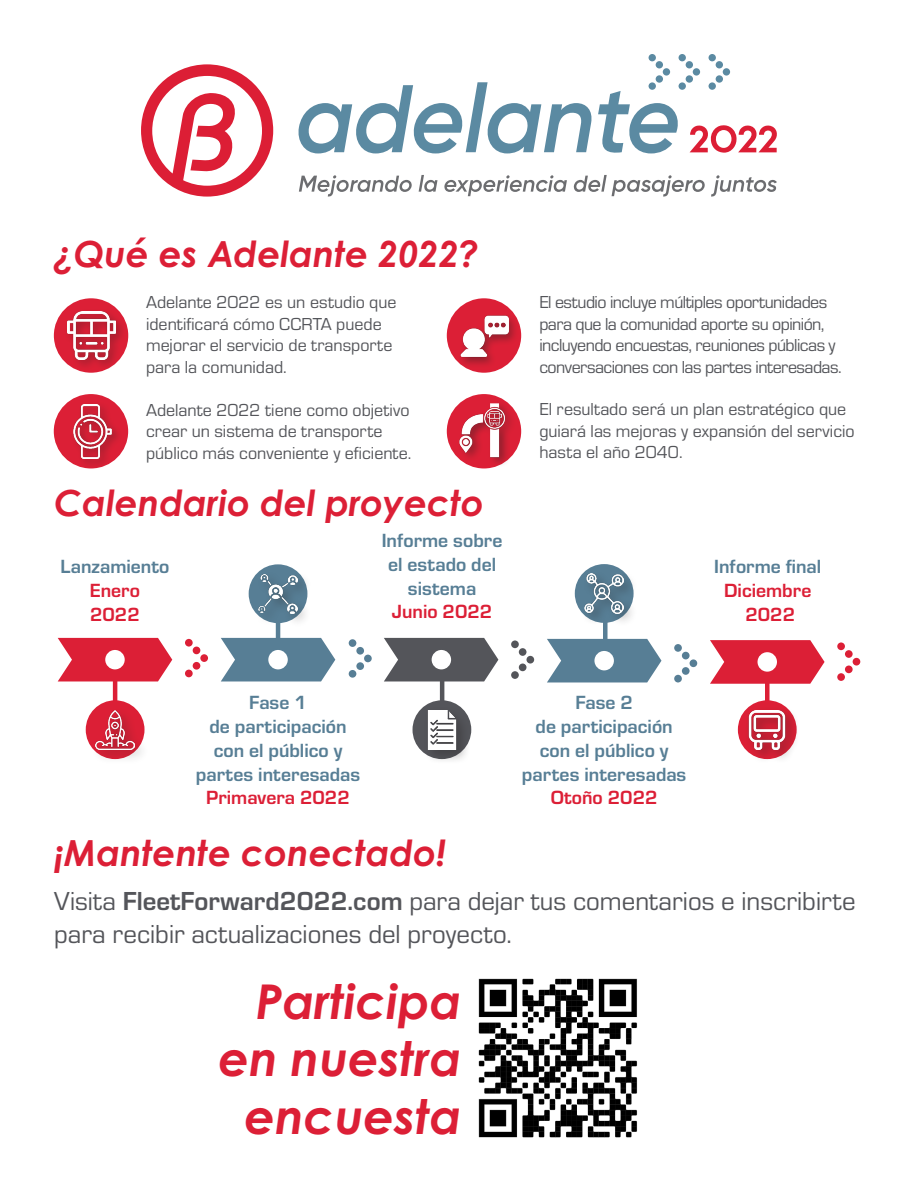
<style>
.page{position:relative;width:918px;height:1188px;background:#fff}
.page>*{position:absolute;margin:0;border:0;box-sizing:border-box;transform-origin:0 0}
.t1{font:italic 700 48px/57.6px "Century Gothic Pro";color:#dc1f36;text-align:right}
.t2{font:italic 700 36px "Century Gothic Pro";color:#dc1f36}
.t3{font:27px/32.4px "Eurostile";color:#54555a}
.t4{font:700 19.8px/23.7px "Eurostile";color:#577e95}
.t5{font:700 19.8px "Eurostile";color:#dc1f36}
.t6{font:18px/21.6px "Eurostile";color:#54555a}
.t7{font:18px/21.6px "Eurostile";letter-spacing:-.03em;color:#54555a}
.s1{font-weight:700}
</style>
<div class="page">
<hr style="left:113px;top:673px;width:4px;height:39px;background:#dc1f36">
<svg style="left:58px;top:638px;width:114px;height:43px;background:#e03c50"></svg>
<div style="left:105px;top:650px;width:20px;height:19px;background:#fff;border-radius:50%"></div>
<div style="left:86px;top:700px;width:59px;height:59px;background:#dc1f36;border-radius:50%"></div>
<div style="left:92px;top:707px;width:57px;height:57px;background:#231f20;opacity:.4"></div>
<img style="left:95px;top:710px;width:40px;height:39px">
<div style="left:185px;top:639px;width:8px;height:8px;background:#dc1f36;border-radius:50%"></div>
<div style="left:193px;top:647px;width:7px;height:7px;background:#dc1f36;border-radius:50%"></div>
<div style="left:200px;top:654px;width:8px;height:8px;background:#dc1f36;border-radius:50%"></div>
<div style="left:185px;top:670px;width:8px;height:7px;background:#dc1f36;border-radius:50%"></div>
<div style="left:193px;top:662px;width:7px;height:8px;background:#dc1f36;border-radius:50%"></div>
<hr style="left:276px;top:611px;width:4px;height:39px;background:#577e95">
<svg style="left:221px;top:638px;width:114px;height:43px;background:#6c8ea2"></svg>
<div style="left:268px;top:650px;width:20px;height:19px;background:#fff;border-radius:50%"></div>
<div style="left:249px;top:564px;width:58px;height:59px;background:#577e95;border-radius:50%"></div>
<div style="left:256px;top:571px;width:56px;height:56px;background:#231f20;opacity:.4"></div>
<img style="left:258px;top:574px;width:40px;height:39px">
<div style="left:349px;top:639px;width:7px;height:8px;background:#577e95;border-radius:50%"></div>
<div style="left:356px;top:647px;width:8px;height:8px;background:#577e95;border-radius:50%"></div>
<div style="left:364px;top:655px;width:8px;height:7px;background:#577e95;border-radius:50%"></div>
<div style="left:349px;top:670px;width:7px;height:8px;background:#577e95;border-radius:50%"></div>
<div style="left:356px;top:662px;width:8px;height:8px;background:#577e95;border-radius:50%"></div>
<hr style="left:440px;top:672px;width:4px;height:39px;background:#54555a">
<svg style="left:384px;top:638px;width:114px;height:43px;background:#6a6b6f"></svg>
<div style="left:432px;top:650px;width:19px;height:19px;background:#fff;border-radius:50%"></div>
<div style="left:413px;top:700px;width:58px;height:59px;background:#54555a;border-radius:50%"></div>
<div style="left:424px;top:706px;width:46px;height:58px;background:#231f20;opacity:.4"></div>
<img style="left:424px;top:710px;width:38px;height:39px">
<div style="left:511px;top:640px;width:8px;height:8px;background:#54555a;border-radius:50%"></div>
<div style="left:519px;top:648px;width:7px;height:8px;background:#54555a;border-radius:50%"></div>
<div style="left:526px;top:656px;width:8px;height:8px;background:#54555a;border-radius:50%"></div>
<div style="left:511px;top:671px;width:8px;height:8px;background:#54555a;border-radius:50%"></div>
<div style="left:519px;top:664px;width:7px;height:7px;background:#54555a;border-radius:50%"></div>
<svg style="left:547px;top:639px;width:114px;height:43px;background:#6c8ea2"></svg>
<div style="left:594px;top:651px;width:20px;height:19px;background:#fff;border-radius:50%"></div>
<div style="left:674px;top:644px;width:8px;height:8px;background:#577e95;border-radius:50%"></div>
<div style="left:682px;top:652px;width:8px;height:7px;background:#577e95;border-radius:50%"></div>
<div style="left:690px;top:659px;width:7px;height:8px;background:#577e95;border-radius:50%"></div>
<div style="left:674px;top:675px;width:8px;height:7px;background:#577e95;border-radius:50%"></div>
<div style="left:682px;top:667px;width:8px;height:8px;background:#577e95;border-radius:50%"></div>
<div style="left:765px;top:673px;width:5px;height:39px;background:#dc1f36"></div>
<svg style="left:710px;top:640px;width:115px;height:44px;background:#e13f53"></svg>
<div style="left:758px;top:652px;width:19px;height:20px;background:#fff;border-radius:50%"></div>
<div style="left:738px;top:700px;width:59px;height:59px;background:#dc1f36;border-radius:50%"></div>
<div style="left:745px;top:706px;width:55px;height:57px;background:#231f20;opacity:.4"></div>
<img style="left:748px;top:710px;width:39px;height:39px">
<div style="left:837px;top:642px;width:8px;height:8px;background:#dc1f36;border-radius:50%"></div>
<div style="left:845px;top:650px;width:8px;height:8px;background:#dc1f36;border-radius:50%"></div>
<div style="left:853px;top:658px;width:7px;height:8px;background:#dc1f36;border-radius:50%"></div>
<div style="left:837px;top:673px;width:8px;height:8px;background:#dc1f36;border-radius:50%"></div>
<div style="left:845px;top:666px;width:8px;height:7px;background:#dc1f36;border-radius:50%"></div>
<div style="left:603px;top:603px;width:5px;height:39px;background:#577e95"></div>
<div style="left:575px;top:564px;width:59px;height:59px;background:#577e95;border-radius:50%"></div>
<div style="left:581px;top:570px;width:57px;height:57px;background:#231f20;opacity:.4"></div>
<img style="left:585px;top:574px;width:39px;height:39px">
<div style="left:54px;top:298px;width:74px;height:75px;background:#dc1f36;border-radius:50%"></div>
<div style="left:65px;top:309px;width:61px;height:61px;background:#231f20;opacity:.4"></div>
<img style="left:68px;top:312px;width:47px;height:47px">
<div style="left:447px;top:298px;width:74px;height:75px;background:#dc1f36;border-radius:50%"></div>
<div style="left:458px;top:313px;width:61px;height:55px;background:#231f20;opacity:.4"></div>
<img style="left:453px;top:305px;width:62px;height:61px">
<div style="left:54px;top:394px;width:74px;height:74px;background:#dc1f36;border-radius:50%"></div>
<div style="left:71px;top:401px;width:52px;height:69px;background:#231f20;opacity:.4"></div>
<img style="left:71px;top:404px;width:49px;height:54px">
<div style="left:447px;top:394px;width:74px;height:74px;background:#dc1f36;border-radius:50%"></div>
<div style="left:457px;top:401px;width:59px;height:67px;background:#231f20;opacity:.4"></div>
<img style="left:450px;top:399px;width:64px;height:64px">
<svg style="left:141px;top:64px;width:132px;height:133px"></svg>
<svg style="left:298px;top:82px;width:382px;height:72px"></svg>
<svg style="left:299px;top:175px;width:113px;height:22px"></svg>
<svg style="left:419px;top:175px;width:19px;height:17px"></svg>
<svg style="left:444px;top:175px;width:123px;height:21px"></svg>
<svg style="left:573px;top:175px;width:132px;height:22px"></svg>
<svg style="left:711px;top:175px;width:66px;height:22px"></svg>
<div style="left:649px;top:54px;width:7px;height:7px;background:#5b8aa2;border-radius:50%"></div>
<div style="left:649px;top:82px;width:7px;height:8px;background:#5b8aa2;border-radius:50%"></div>
<div style="left:656px;top:61px;width:7px;height:7px;background:#5b8aa2;border-radius:50%"></div>
<div style="left:656px;top:75px;width:7px;height:8px;background:#5b8aa2;border-radius:50%"></div>
<div style="left:663px;top:68px;width:7px;height:8px;background:#5b8aa2;border-radius:50%"></div>
<div style="left:679px;top:54px;width:7px;height:7px;background:#5b8aa2;border-radius:50%"></div>
<div style="left:679px;top:82px;width:7px;height:8px;background:#5b8aa2;border-radius:50%"></div>
<div style="left:686px;top:61px;width:7px;height:7px;background:#5b8aa2;border-radius:50%"></div>
<div style="left:686px;top:75px;width:7px;height:8px;background:#5b8aa2;border-radius:50%"></div>
<div style="left:693px;top:68px;width:7px;height:8px;background:#5b8aa2;border-radius:50%"></div>
<div style="left:709px;top:54px;width:7px;height:7px;background:#5b8aa2;border-radius:50%"></div>
<div style="left:709px;top:82px;width:7px;height:8px;background:#5b8aa2;border-radius:50%"></div>
<div style="left:716px;top:61px;width:7px;height:7px;background:#5b8aa2;border-radius:50%"></div>
<div style="left:716px;top:75px;width:7px;height:8px;background:#5b8aa2;border-radius:50%"></div>
<div style="left:723px;top:68px;width:7px;height:8px;background:#5b8aa2;border-radius:50%"></div>
<svg style="left:690px;top:125px;width:87px;height:28px"></svg>
<img style="left:478px;top:978px;width:160px;height:160px">
<p class="t2" style="left:54px;top:231px;width:427px">¿Qué es Adelante 2022?</p>
<p class="t6" style="left:146px;top:290px;width:252px">Adelante 2022 es un estudio que</p>
<p class="t6" style="left:146px;top:312px;width:237px">identificará cómo CCRTA puede</p>
<p class="t6" style="left:146px;top:333px;width:248px">mejorar el servicio de transporte</p>
<p class="t6" style="left:146px;top:355px;width:142px">para la comunidad.</p>
<p class="t6" style="left:146px;top:398px;width:265px">Adelante 2022 tiene como objetivo crear un sistema de transporte</p>
<p class="t6" style="left:146px;top:441px;width:267px">público más conveniente y eficiente.</p>
<p class="t2" style="left:54px;top:480px;width:431px">Calendario del proyecto</p>
<p class="t4" style="left:60px;top:553px;width:111px">Lanzamiento</p>
<p class="t5" style="left:90px;top:576px;width:52px">Enero</p>
<p class="t5" style="left:90px;top:600px;width:51px">2022</p>
<p class="t4" style="left:382px;top:527px;width:122px;text-align:center">Informe sobre el estado del sistema</p>
<p class="t5" style="left:392px;top:598px;width:102px">Junio 2022</p>
<p class="t7" style="left:539px;top:290px;width:290px">El estudio incluye múltiples oportunidades</p>
<p class="t7" style="left:539px;top:312px;width:304px">para que la comunidad aporte su opinión, incluyendo encuestas, reuniones públicas y conversaciones con las partes interesadas.</p>
<p class="t6" style="left:539px;top:397px;width:317px">El resultado será un plan estratégico que guiará las mejoras y expansión del servicio hasta el año 2040.</p>
<p class="t4" style="left:714px;top:553px;width:109px">Informe final</p>
<p class="t5" style="left:724px;top:576px;width:89px">Diciembre</p>
<p class="t5" style="left:745px;top:600px;width:51px">2022</p>
<p class="t4" style="left:249px;top:690px;width:59px">Fase 1</p>
<p class="t4" style="left:209px;top:713px;width:139px">de participación con el público y</p>
<p class="t4" style="left:196px;top:761px;width:166px">partes interesadas</p>
<p class="t5" style="left:206px;top:784px;width:145px">Primavera 2022</p>
<p class="t2" style="left:54px;top:830px;width:394px">¡Mantente conectado!</p>
<p class="t4" style="left:575px;top:690px;width:59px">Fase 2</p>
<p class="t4" style="left:536px;top:713px;width:139px">de participación con el público y</p>
<p class="t4" style="left:522px;top:761px;width:166px">partes interesadas</p>
<p class="t5" style="left:551px;top:784px;width:108px">Otoño 2022</p>
<p class="t3" style="left:54px;top:884px;width:803px">Visita <span class="s1">FleetForward2022.com</span> para dejar tus comentarios e inscribirte para recibir actualizaciones del proyecto.</p>
<p class="t1" style="left:218px;top:972px;width:244px">Participa en nuestra encuesta</p>
</div>
